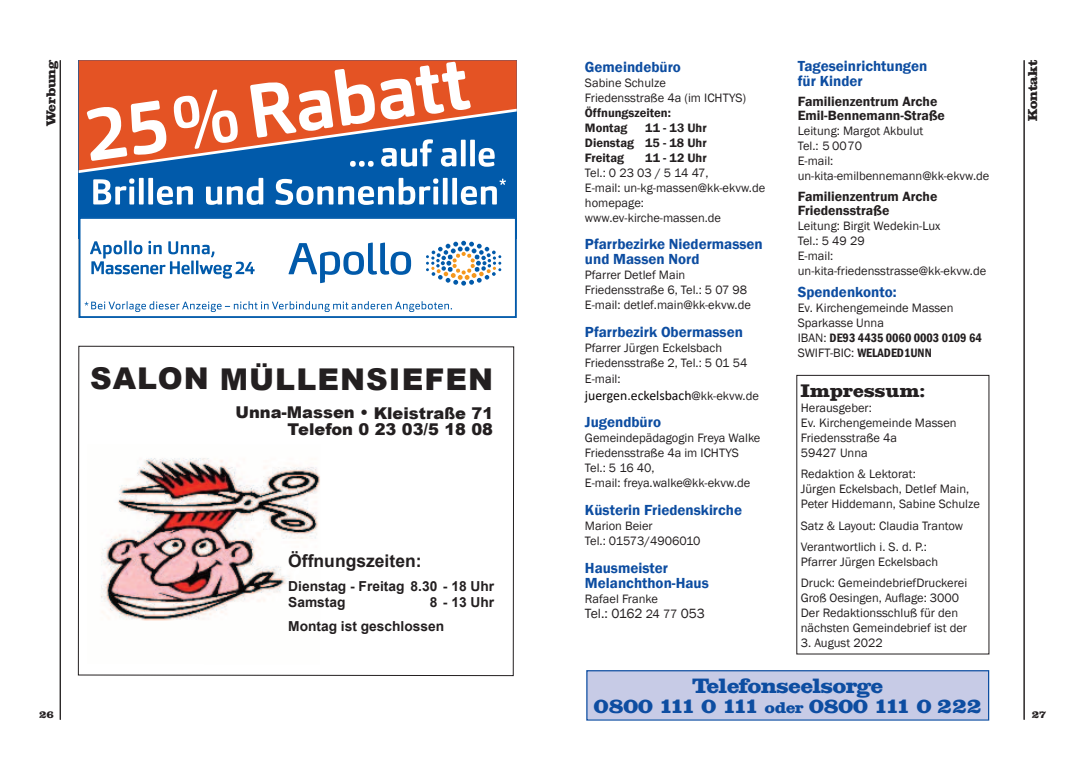
<style>
.page{position:relative;width:1085px;height:780px;background:#fff}
.page>*{position:absolute;margin:0;border:0;box-sizing:border-box;transform-origin:0 0}
.t1{font:900 30px "Arial";letter-spacing:.035em;color:#231f20}
.t2{font:20px "Clarendon";color:#0d4da1}
.t3{font:700 17.5px "Arial";color:#231f20}
.t4{font:17.5px "Clarendon";letter-spacing:.025em;color:#231f20}
.t5{font:900 16.25px/16.2px "Arial";color:#231f20;text-align:right}
.t6{font:600 15px/15px "Franklin Gothic";color:#0d4da1}
.t7{font:600 13.75px/13.8px "Franklin Gothic";color:#231f20}
.t8{font:700 13.75px/16.1px "Arial";color:#231f20}
.t9{font:13.75px "Calibri";color:#080505}
.t10{font:13.75px "Franklin Gothic";color:#231f20}
.t11{font:12.5px/15px "Franklin Gothic";color:#231f20}
.t12{font:600 12.5px/15px "Franklin Gothic";color:#231f20}
.t13{font:12.5px "Clarendon";color:#231f20}
.t14{font:10px "Clarendon";color:#231f20}
.s1{font-family:"Franklin Gothic";font-size:12.5px;color:#231f20}
.s2{font-size:12.5px}
.s3{font-weight:600;font-stretch:condensed}
.s4{font-size:15px}
</style>
<div class="page">
<svg style="left:78px;top:345px;width:436px;height:331px"></svg>
<div style="left:587px;top:671px;width:400px;height:48px;background:#c7cbe6"></div>
<div style="left:586px;top:670px;width:403px;height:50px;border:1px solid #0d4da1"></div>
<hr style="left:1023px;top:60px;width:1px;height:659px;background:#231f20">
<hr style="left:60px;top:60px;width:1px;height:659px;background:#231f20">
<img style="left:87px;top:444px;width:233px;height:220px">
<div style="left:79px;top:60px;width:437px;height:178px;background:#015aaa"></div>
<svg style="left:79px;top:63px;width:437px;height:142px"></svg>
<svg style="left:79px;top:218px;width:437px;height:100px"></svg>
<svg style="left:85px;top:218px;width:416px;height:94px"></svg>
<div style="left:92px;top:222px;width:9px;height:9px;background:#fff"></div>
<p class="t13" style="left:43px;top:126px;width:67px;rotate:-90deg">Werbung</p>
<h1 class="t1" style="left:90px;top:356px;width:405px">SALON MÜLLENSIEFEN</h1>
<h3 class="t5" style="left:235px;top:404px;width:259px">Unna-Massen • Kleistraße 71<br>Telefon 0 23 03/5 18 08</h3>
<p class="t14" style="left:39px;top:707px;width:16px">26</p>
<h3 class="t3" style="left:288px;top:551px;width:135px">Öffnungszeiten:</h3>
<p class="t8" style="left:288px;top:578px;width:207px">Dienstag - Freitag 8.30 - 18 Uhr<br>Samstag</p>
<p class="t8" style="left:288px;top:590px;width:207px;line-height:23.6px;text-indent:141px">8 - 13 Uhr<br>Montag ist geschlossen</p>
<p class="t6" style="left:585px;top:59px;width:97px">Gemeindebüro</p>
<p class="t11" style="left:585px;top:75px;width:163px">Sabine Schulze<br>Friedensstraße 4a (im ICHTYS)</p>
<p class="t12" style="left:585px;top:105px;width:87px">Öffnungszeiten:<br>Montag</p>
<p class="t12" style="left:585px;top:120px;width:123px;text-align:justify;text-indent:60px">11 - 13 Uhr Dienstag 15 - 18 Uhr Freitag</p>
<p class="t12" style="left:645px;top:150px;width:63px">11 - 12 Uhr</p>
<p class="t11" style="left:585px;top:165px;width:182px">Tel.: 0 23 03 / 5 14 47,<br>E-mail: un-kg-massen@kk-ekvw.de homepage: www.ev-kirche-massen.de</p>
<p class="t6" style="left:585px;top:236px;width:179px">Pfarrbezirke Niedermassen und Massen Nord</p>
<p class="t11" style="left:585px;top:267px;width:167px">Pfarrer Detlef Main<br>Friedensstraße 6, Tel.: 5 07 98<br>E-mail: detlef.main@kk-ekvw.de</p>
<p class="t6" style="left:585px;top:324px;width:159px">Pfarrbezirk Obermassen</p>
<p class="t11" style="left:585px;top:340px;width:164px">Pfarrer Jürgen Eckelsbach<br>Friedensstraße 2, Tel.: 5 01 54</p>
<p class="t11" style="left:585px;top:371px;width:37px">E-mail:</p>
<p class="t9" style="left:585px;top:389px;width:175px">juergen.eckelsbach<span class="s1">@kk-ekvw.de</span></p>
<p class="t6" style="left:585px;top:414px;width:78px">Jugendbüro</p>
<p class="t11" style="left:585px;top:430px;width:177px">Gemeindepädagogin Freya Walke<br>Friedensstraße 4a im ICHTYS<br>Tel.: 5 16 40,<br>E-mail: freya.walke@kk-ekvw.de</p>
<p class="t6" style="left:585px;top:502px;width:159px">Küsterin Friedenskirche</p>
<p class="t11" style="left:585px;top:518px;width:117px">Marion Beier<br>Tel.: 01573/4906010</p>
<p class="t6" style="left:585px;top:559px;width:125px">Hausmeister<br>Melanchthon-Haus</p>
<p class="t11" style="left:585px;top:590px;width:74px">Rafael Franke</p>
<p class="t10" style="left:585px;top:605px;width:121px">Tel.: 0162 <span class="s2">24 77</span> 053</p>
<p class="t6" style="left:797px;top:58px;width:131px">Tageseinrichtungen für Kinder</p>
<p class="t7" style="left:797px;top:94px;width:149px">Familienzentrum Arche<br>Emil-Bennemann-Straße</p>
<p class="t11" style="left:797px;top:123px;width:193px">Leitung: Margot Akbulut<br>Tel.: 5 00 70<br>E-mail: un-kita-emilbennemann@kk-ekvw.de</p>
<p class="t7" style="left:797px;top:189px;width:141px">Familienzentrum Arche<br>Friedensstraße</p>
<p class="t11" style="left:797px;top:218px;width:190px">Leitung: Birgit Wedekin-Lux<br>Tel.: 5 49 29<br>E-mail: un-kita-friedensstrasse@kk-ekvw.de</p>
<p class="t6" style="left:797px;top:284px;width:100px">Spendenkonto:</p>
<p class="t11" style="left:797px;top:300px;width:186px">Ev. Kirchengemeinde Massen<br>Sparkasse Unna<br>IBAN: <span class="s3">DE93 4435 0060 0003 0109 64<br></span>SWIFT-BIC: <span class="s3">WELADED1UNN</span></p>
<h3 class="t4" style="left:800px;top:380px;width:125px">Impressum:</h3>
<p class="t11" style="left:800px;top:400px;width:157px">Herausgeber:<br>Ev. Kirchengemeinde Massen<br>Friedensstraße 4a<br>59427 Unna</p>
<p class="t11" style="left:800px;top:466px;width:180px">Redaktion &amp; Lektorat:<br>Jürgen Eckelsbach, Detlef Main,<br>Peter Hiddemann, Sabine Schulze</p>
<p class="t11" style="left:800px;top:514px;width:164px;line-height:21.2px">Satz &amp; Layout: Claudia Trantow<br>Verantwortlich i. S. d. P.:</p>
<p class="t11" style="left:800px;top:551px;width:168px;line-height:21.2px">Pfarrer Jürgen Eckelsbach<br>Druck: GemeindebriefDruckerei</p>
<p class="t11" style="left:800px;top:590px;width:168px">Groß Oesingen, Auflage: 3000<br>Der Redaktionsschluß für den nächsten Gemeindebrief ist der</p>
<p class="t11" style="left:800px;top:635px;width:83px">3. August 2022</p>
<h2 class="t2" style="left:692px;top:673px;width:192px">Telefonseelsorge</h2>
<h2 class="t2" style="left:594px;top:693px;width:389px">0800 111 0 111 <span class="s4">oder</span> 0800 111 0 222</h2>
<p class="t13" style="left:1024px;top:121px;width:62px;rotate:-90deg">Kontakt</p>
<p class="t14" style="left:1031px;top:707px;width:16px">27</p>
</div>
